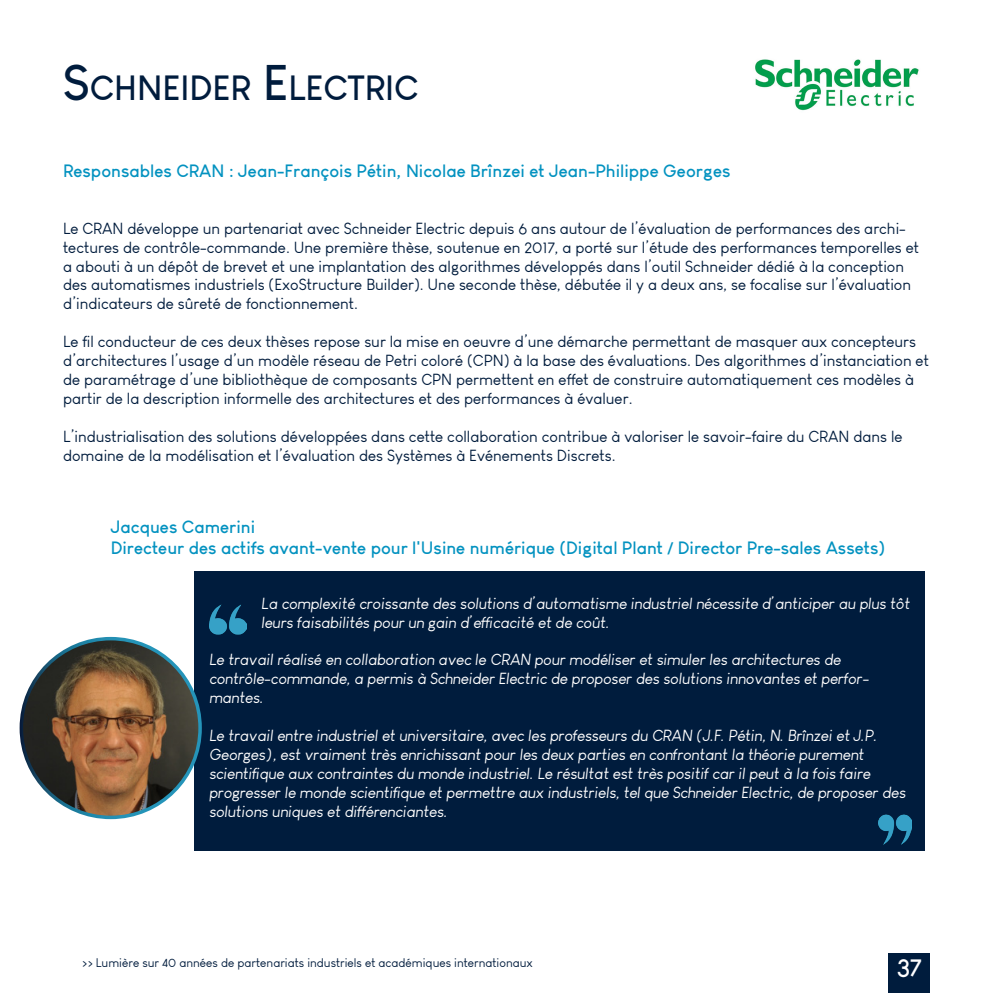
<style>
.page{position:relative;width:993px;height:993px;background:#fff}
.page>*{position:absolute;margin:0;border:0;box-sizing:border-box;transform-origin:0 0}
.t1{font:700 34.3px "Louis George Cafe";color:#001c3d}
.t2{font:700 24.5px "Louis George Cafe";color:#fff}
.t3{font:700 17.5px "Louis George Cafe";color:#0392c0}
.t4{font:15.75px/18.9px "Louis George Cafe";color:#001c3d}
.t5{font:italic 15.75px/18.9px "Louis George Cafe";color:#fff}
.t6{font:12.25px "Louis George Cafe";color:#001c3d}
.s1{font-size:49px}
</style>
<div class="page">
<div style="left:194px;top:571px;width:730px;height:279px;background:#001c3d"></div>
<img style="left:209px;top:604px;width:37px;height:31px">
<img style="left:878px;top:814px;width:33px;height:31px">
<img style="left:21px;top:638px;width:179px;height:179px;border-radius:89px">
<div style="left:20px;top:636px;width:182px;height:182px;border:4px solid #fff;border-radius:50%"></div>
<div style="left:888px;top:952px;width:41px;height:40px;background:#001c3d"></div>
<img style="left:755px;top:59px;width:164px;height:52px">
<p class="t1" style="left:63px;top:66px;width:357px"><span class="s1">S</span>CHNEIDER <span class="s1">E</span>LECTRIC</p>
<p class="t3" style="left:63px;top:159px;width:668px">Responsables CRAN : Jean-François Pétin, Nicolae Brînzei et Jean-Philippe Georges</p>
<p class="t4" style="left:63px;top:219px;width:857px">Le CRAN développe un partenariat avec Schneider Electric depuis 6 ans autour de l’évaluation de performances des archi&shy;tectures de contrôle-commande. Une première thèse, soutenue en 2017, a porté sur l’étude des performances temporelles et a abouti à un dépôt de brevet et une implantation des algorithmes développés dans l’outil Schneider dédié à la conception des automatismes industriels (ExoStructure Builder). Une seconde thèse, débutée il y a deux ans, se focalise sur l’évaluation d’indicateurs de sûreté de fonctionnement.</p>
<p class="t4" style="left:63px;top:332px;width:867px">Le fil conducteur de ces deux thèses repose sur la mise en oeuvre d’une démarche permettant de masquer aux concepteurs d’architectures l’usage d’un modèle réseau de Petri coloré (CPN) à la base des évaluations. Des algorithmes d’instanciation et de paramétrage d’une bibliothèque de composants CPN permettent en effet de construire automatiquement ces modèles à partir de la description informelle des architectures et des performances à évaluer.</p>
<p class="t4" style="left:63px;top:426px;width:840px">L’industrialisation des solutions développées dans cette collaboration contribue à valoriser le savoir-faire du CRAN dans le domaine de la modélisation et l’évaluation des Systèmes à Evénements Discrets.</p>
<p class="t3" style="left:111px;top:515px;width:146px">Jacques Camerini</p>
<p class="t3" style="left:111px;top:536px;width:775px">Directeur des actifs avant-vente pour l'Usine numérique (Digital Plant / Director Pre-sales Assets)</p>
<p class="t5" style="left:261px;top:593px;width:650px">La complexité croissante des solutions d’automatisme industriel nécessite d’anticiper au plus tôt leurs faisabilités pour un gain d’efflcacité et de coût.</p>
<p class="t5" style="left:209px;top:650px;width:661px">Le travail réalisé en collaboration avec le CRAN pour modéliser et simuler les architectures de contrôle-commande, a permis à Schneider Electric de proposer des solutions innovantes et perfor&shy;mantes.</p>
<p class="t5" style="left:209px;top:726px;width:697px">Le travail entre industriel et universitaire, avec les professeurs du CRAN (J.F. Pétin, N. Brînzei et J.P.<br>Georges), est vraiment très enrichissant pour les deux parties en confrontant la théorie purement scientiflque aux contraintes du monde industriel. Le résultat est très positif car il peut à la fois faire progresser le monde scientiflque et permettre aux industriels, tel que Schneider Electric, de proposer des solutions uniques et différenciantes.</p>
<p class="t6" style="left:82px;top:955px;width:452px">&gt;&gt; Lumière sur 40 années de partenariats industriels et académiques internationaux</p>
<p class="t2" style="left:896px;top:951px;width:27px">37</p>
</div>
